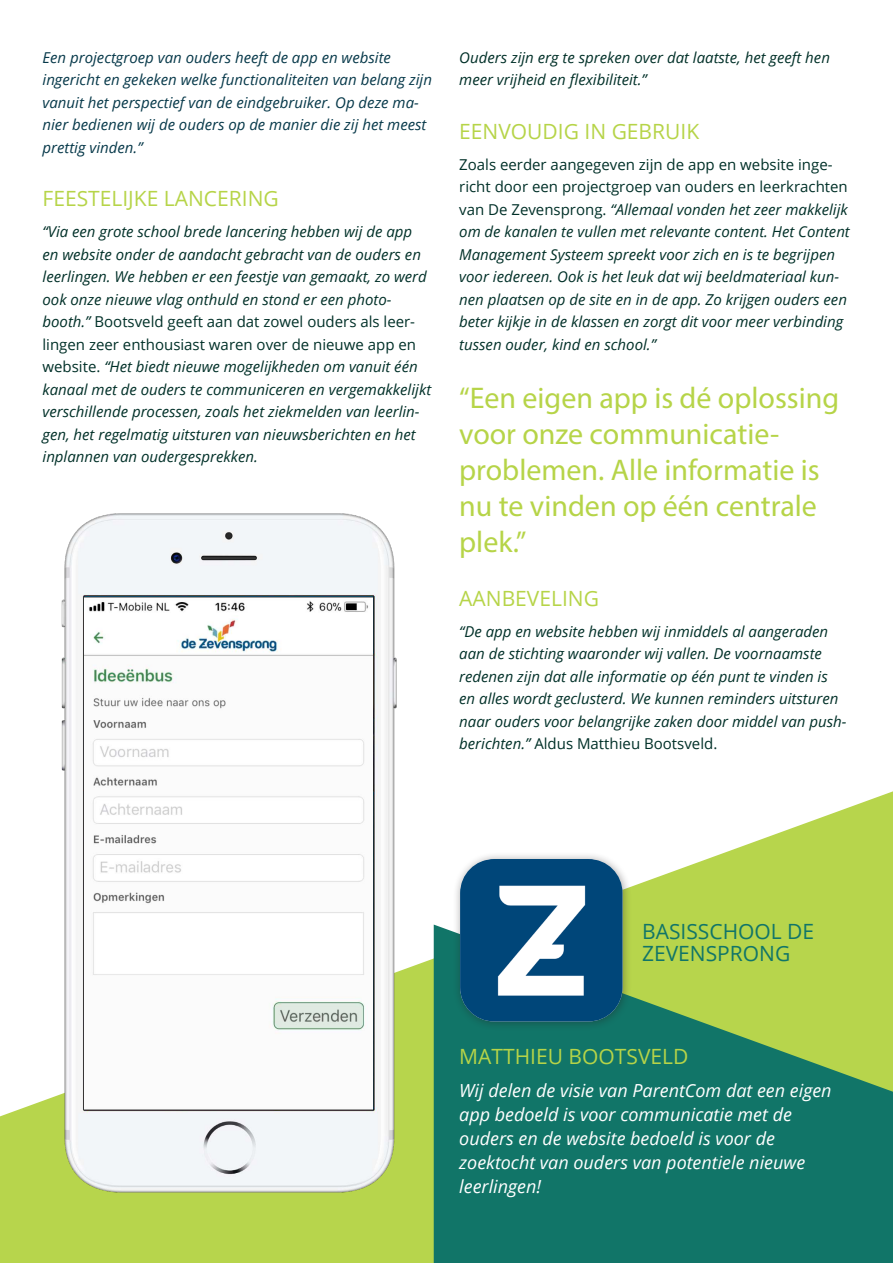
<style>
.page{position:relative;width:893px;height:1263px;background:#fff}
.page>*{position:absolute;margin:0;border:0;box-sizing:border-box;transform-origin:0 0}
.t1{font:30px/36px "Myriad Pro";color:#b6d448}
.t2{font:21px "Open Sans";color:#b6d448}
.t3{font:21px/22.5px "Open Sans";color:#117568}
.t4{font:italic 18px/24px "Open Sans";color:#fff}
.t5{font:italic 15px/22.5px "Open Sans";color:#003028}
.t6{font:italic 15px/22.5px "Open Sans";color:#07394a}
.s1{font-style:normal}
</style>
<div class="page">
<svg style="left:0;top:791px;width:893px;height:472px;fill:#b7d54c"></svg>
<svg style="left:434px;top:924px;width:459px;height:339px;background:#378b61"></svg>
<img style="left:55px;top:513px;width:350px;height:709px">
<img style="left:85px;top:597px;width:288px;height:512px">
<div style="left:452px;top:851px;width:180px;height:180px;background:#231f20;opacity:.4"></div>
<img style="left:460px;top:859px;width:162px;height:162px">
<p class="t6" style="left:43px;top:47px;width:391px">Een projectgroep van ouders heeft de app en website ingericht en gekeken welke functionaliteiten van belang zijn vanuit het perspectief van de eindgebruiker. Op deze ma&shy;nier bedienen wij de ouders op de manier die zij het meest prettig vinden.”</p>
<h2 class="t2" style="left:43px;top:190px;width:238px">FEESTELIJKE LANCERING</h2>
<p class="t5" style="left:43px;top:222px;width:390px">“Via een grote school brede lancering hebben wij de app en website onder de aandacht gebracht van de ouders en leerlingen. We hebben er een feestje van gemaakt, zo werd ook onze nieuwe vlag onthuld en stond er een photo&shy;booth.” <span class="s1">Bootsveld geeft aan dat zowel ouders als leer&shy;lingen zeer enthousiast waren over de nieuwe app en website.</span> “Het biedt nieuwe mogelijkheden om vanuit één kanaal met de ouders te communiceren en vergemakkelijkt verschillende processen, zoals het ziekmelden van leerlin&shy;gen, het regelmatig uitsturen van nieuwsberichten en het inplannen van oudergesprekken.</p>
<p class="t5" style="left:459px;top:47px;width:372px">Ouders zijn erg te spreken over dat laatste, het geeft hen meer vrijheid en flexibiliteit.”</p>
<h2 class="t2" style="left:459px;top:122px;width:241px">EENVOUDIG IN GEBRUIK</h2>
<p class="t5" style="left:459px;top:154px;width:392px"><span class="s1">Zoals eerder aangegeven zijn de app en website inge&shy;richt door een projectgroep van ouders en leerkrachten van De Zevensprong.</span> “Allemaal vonden het zeer makkelijk om de kanalen te vullen met relevante content. Het Content Management Systeem spreekt voor zich en is te begrijpen voor iedereen. Ook is het leuk dat wij beeldmateriaal kun&shy;nen plaatsen op de site en in de app. Zo krijgen ouders een beter kijkje in de klassen en zorgt dit voor meer verbinding tussen ouder, kind en school.”</p>
<h1 class="t1" style="left:459px;top:382px;width:381px">“Een eigen app is dé oplossing voor onze communicatie&shy;problemen. Alle informatie is nu te vinden op één centrale plek.”</h1>
<h2 class="t2" style="left:459px;top:589px;width:141px">AANBEVELING</h2>
<p class="t5" style="left:459px;top:621px;width:389px">“De app en website hebben wij inmiddels al aangeraden aan de stichting waaronder wij vallen. De voornaamste redenen zijn dat alle informatie op één punt te vinden is en alles wordt geclusterd. We kunnen reminders uitsturen naar ouders voor belangrijke zaken door middel van push&shy;berichten.” <span class="s1">Aldus Matthieu Bootsveld.</span></p>
<h2 class="t3" style="left:642px;top:922px;width:174px">BASISSCHOOL DE<br>ZEVENSPRONG</h2>
<h2 class="t2" style="left:459px;top:1048px;width:231px">MATTHIEU BOOTSVELD</h2>
<p class="t4" style="left:459px;top:1080px;width:374px">Wij delen de visie van ParentCom dat een eigen app bedoeld is voor communicatie met de ouders en de website bedoeld is voor de zoektocht van ouders van potentiele nieuwe leerlingen!</p>
</div>
